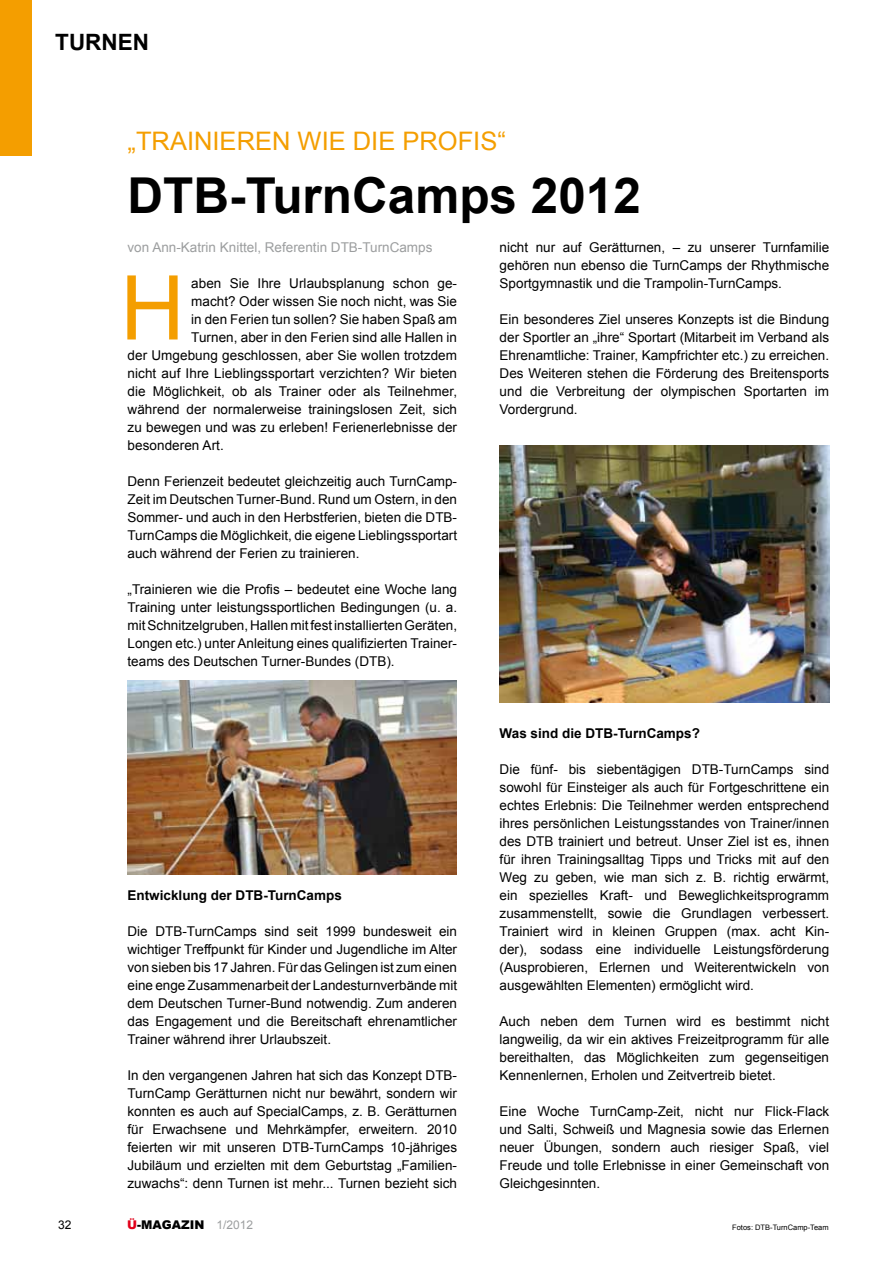
<style>
.page{position:relative;width:893px;height:1263px;background:#fff}
.page>*{position:absolute;margin:0;border:0;box-sizing:border-box;transform-origin:0 0}
.t1{font:89.4px "Arial";color:#f49e00}
.t2{font:700 49.5px "Arial";color:#000}
.t3{font:25.5px "Arial";color:#f49e00}
.t4{font:700 22.5px "Arial";color:#000}
.t5{font:13.5px/18px "Arial";color:#000;text-align:justify}
.t6{font:700 13.5px "Arial";color:#000}
.t7{font:13.5px "Arial";color:#9c9e9f}
.t8{font:900 12px "Arial";color:#000}
.t9{font:12px "Arial";color:#000}
.t10{font:7.5px "Arial";color:#000}
.s1{color:#e2001a}
.s2{font-weight:400;color:#9c9e9f}
</style>
<div class="page">
<div style="left:0;top:0;width:32px;height:155px;background:#f49e00"></div>
<img style="left:128px;top:680px;width:329px;height:194px">
<img style="left:500px;top:445px;width:329px;height:258px">
<h3 class="t4" style="left:55px;top:28px;width:95px">TURNEN</h3>
<h3 class="t3" style="left:128px;top:125px;width:380px">„Trainieren wie die Profis“</h3>
<h2 class="t2" style="left:128px;top:163px;width:515px">DTB-TurnCamps 2012</h2>
<p class="t7" style="left:128px;top:238px;width:306px">von Ann-Katrin Knittel, Referentin DTB-TurnCamps</p>
<p class="t5" style="left:191px;top:274px;width:267px">aben Sie I hre Urlaubsplanung schon ge-</p>
<p class="t5" style="left:191px;top:292px;width:267px">macht? Oder wissen Sie noch nicht, was Sie</p>
<p class="t5" style="left:191px;top:310px;width:267px">in den Ferien tun sollen? Sie haben Spaß am</p>
<p class="t5" style="left:191px;top:328px;width:267px">Turnen, aber in den Ferien sind alle Hallen in</p>
<p class="t5" style="left:128px;top:346px;width:331px">der Umgebung geschlossen, aber Sie wollen trotzdem</p>
<p class="t5" style="left:128px;top:364px;width:331px">nicht auf I hre Lieblingssportart verzichten? Wir bieten</p>
<p class="t5" style="left:128px;top:382px;width:331px">die Möglichkeit, ob als Trainer oder als Teilnehmer,</p>
<p class="t5" style="left:128px;top:400px;width:331px">während der normalerweise trainingslosen Zeit, sich</p>
<p class="t5" style="left:128px;top:418px;width:331px">zu bewegen und was zu erleben! Ferienerlebnisse der</p>
<p class="t5" style="left:128px;top:436px;width:98px">besonderen Art.</p>
<p class="t5" style="left:128px;top:472px;width:331px">Denn Ferienzeit bedeutet gleichzeitig auch TurnCamp-Zeit im Deutschen Turner-Bund. Rund um Ostern, in den Sommer- und auch in den Herbstferien, bieten die DTB-TurnCamps die Möglichkeit, die eigene Lieblingssportart auch während der Ferien zu trainieren.</p>
<p class="t5" style="left:128px;top:580px;width:331px">„Trainieren wie die Profis – bedeutet eine Woche lang Training unter leistungssportlichen Bedingungen (u. a. mit Schnitzelgruben, Hallen mit fest installierten Geräten, Longen etc.) unter Anleitung eines qualifizierten Trainer&shy;teams des Deutschen Turner-Bundes (DTB).</p>
<h1 class="t1" style="left:120px;top:250px;width:66px">H</h1>
<p class="t6" style="left:128px;top:886px;width:216px">Entwicklung der DTB-TurnCamps</p>
<p class="t5" style="left:128px;top:922px;width:331px">Die DTB-TurnCamps sind seit 1999 bundesweit ein wichtiger Treffpunkt für Kinder und Jugendliche im Alter von sieben bis 17 Jahren. Für das Gelingen ist zum einen eine enge Zusammenarbeit der Landesturnverbände mit dem Deutschen Turner-Bund notwendig. Zum anderen das Engagement und die Bereitschaft ehrenamtlicher Trainer während ihrer Urlaubszeit.</p>
<p class="t5" style="left:128px;top:1066px;width:331px">I n den vergangenen Jahren hat sich das Konzept DTB-TurnCamp Gerätturnen nicht nur bewährt, sondern wir konnten es auch auf SpecialCamps, z. B. Gerätturnen für Erwachsene und Mehrkämpfer, erweitern. 2010 feierten wir mit unseren DTB-TurnCamps 10-jähriges Jubiläum und erzielten mit dem Geburtstag „Familien&shy;zuwachs“: denn Turnen ist mehr... Turnen bezieht sich</p>
<p class="t9" style="left:58px;top:1217px;width:15px">32</p>
<p class="t8" style="left:127px;top:1216px;width:127px"><span class="s1">Ü</span>-MAGAZIN <span class="s2">1/2012</span></p>
<p class="t5" style="left:500px;top:238px;width:331px">nicht nur auf Gerätturnen, – zu unserer Turnfamilie gehören nun ebenso die TurnCamps der Rhythmische Sportgymnastik und die Trampolin-TurnCamps.</p>
<p class="t5" style="left:500px;top:310px;width:331px">Ein besonderes Ziel unseres Konzepts ist die Bindung der Sportler an „ihre“ Sportart (Mitarbeit im Verband als Ehrenamtliche: Trainer, Kampfrichter etc.) zu erreichen.<br>Des Weiteren stehen die Förderung des Breitensports und die Verbreitung der olympischen Sportarten im Vordergrund.</p>
<p class="t6" style="left:500px;top:724px;width:202px">Was sind die DTB-TurnCamps?</p>
<p class="t5" style="left:500px;top:760px;width:331px">Die fünf- bis siebentägigen DTB-TurnCamps sind sowohl für Einsteiger als auch für Fortgeschrittene ein echtes Erlebnis: Die Teilnehmer werden entsprechend ihres persönlichen Leistungsstandes von Trainer/innen des DTB trainiert und betreut. Unser Ziel ist es, ihnen für ihren Trainingsalltag Tipps und Tricks mit auf den Weg zu geben, wie man sich z. B. richtig erwärmt, ein spezielles Kraft- und Beweglichkeitsprogramm zusammenstellt, sowie die Grundlagen verbessert.<br>Trainiert wird in kleinen Gruppen (max. acht Kin&shy;der), sodass eine individuelle Leistungsförderung (Ausprobieren, Erlernen und Weiterentwickeln von ausgewählten Elementen) ermöglicht wird.</p>
<p class="t5" style="left:500px;top:1012px;width:331px">Auch neben dem Turnen wird es bestimmt nicht langweilig, da wir ein aktives Freizeitprogramm für alle bereithalten, das Möglichkeiten zum gegenseitigen Kennenlernen, Erholen und Zeitvertreib bietet.</p>
<p class="t5" style="left:500px;top:1102px;width:331px">Eine Woche TurnCamp-Zeit, nicht nur Flick-Flack und Salti, Schweiß und Magnesia sowie das Erlernen neuer Übungen, sondern auch riesiger Spaß, viel Freude und tolle Erlebnisse in einer Gemeinschaft von Gleichgesinnten.</p>
<p class="t10" style="left:732px;top:1222px;width:98px">Fotos: DTB-TurnCamp-Team</p>
</div>
